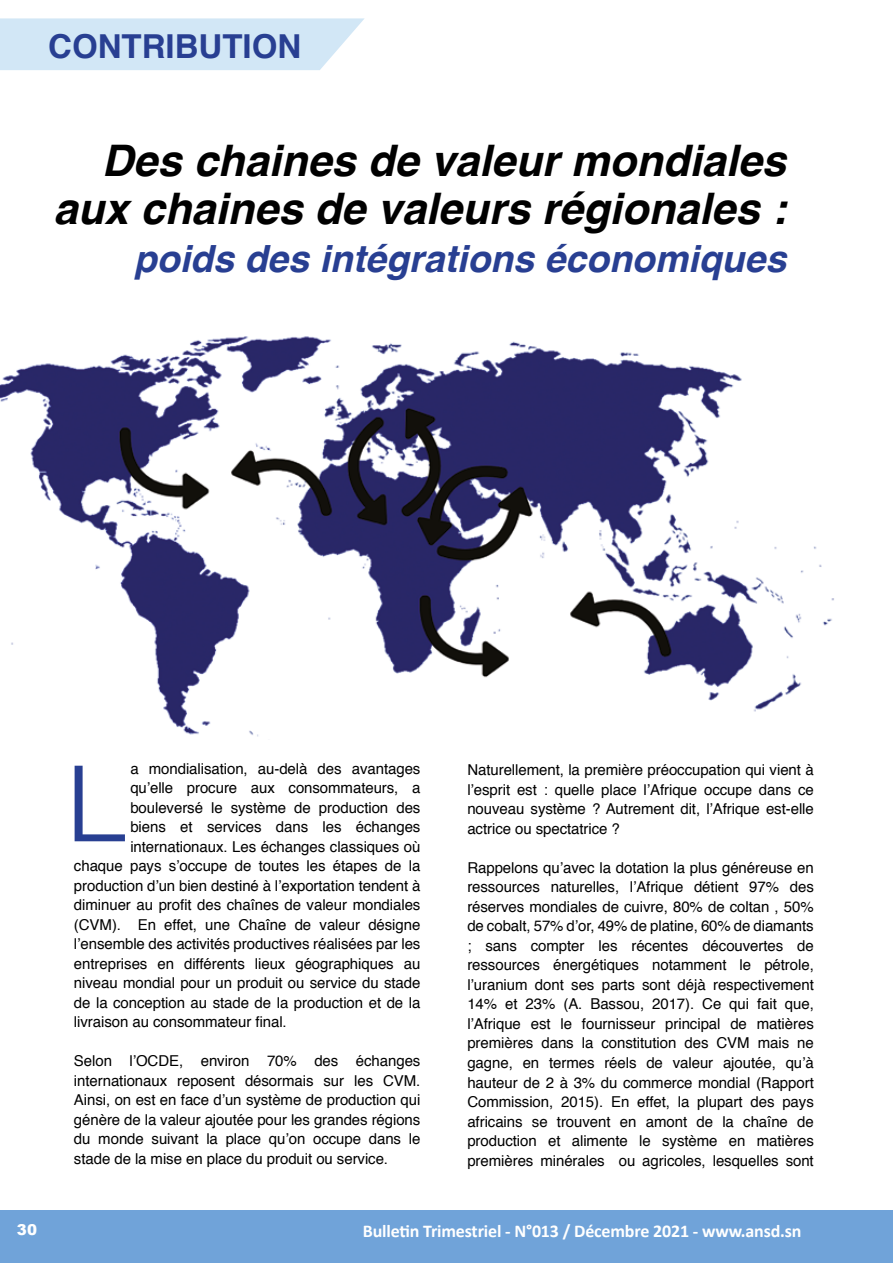
<style>
.page{position:relative;width:893px;height:1263px;background:#fff}
.page>*{position:absolute;margin:0;border:0;box-sizing:border-box;transform-origin:0 0}
.t1{font:108px "Montserrat";color:#283f92}
.t2{font:italic 700 43.5px/48px "Helvetica";color:#000;text-align:right}
.t3{font:italic 700 37.5px "Helvetica";color:#283f92}
.t4{font:700 33px "Helvetica";color:#283f92}
.t5{font:700 18px "Calibri";letter-spacing:-.01em;color:#fff}
.t6{font:15px/19.5px "Helvetica";letter-spacing:-.005em;color:#000;text-align:justify}
.t7{font:900 15px "Arial";color:#fff}
</style>
<div class="page">
<div style="left:0;top:1210px;width:893px;height:53px;background:#70a3d9"></div>
<svg style="left:0;top:18px;width:365px;height:52px;background:#d5e8f6"></svg>
<img style="left:0;top:336px;width:834px;height:401px">
<h3 class="t4" style="left:48px;top:20px;width:254px">CONTRIBUTION</h3>
<h2 class="t2" style="left:53px;top:137px;width:734px">Des chaines de valeur mondiales aux chaines de valeurs régionales :</h2>
<h3 class="t3" style="left:134px;top:228px;width:654px">poids des intégrations économiques</h3>
<p class="t6" style="left:130px;top:759px;width:292px">a mondialisation, au-delà des avantages</p>
<p class="t6" style="left:130px;top:779px;width:292px">qu’elle procure aux consommateurs, a</p>
<p class="t6" style="left:130px;top:798px;width:292px">bouleversé le système de production des</p>
<p class="t6" style="left:130px;top:818px;width:292px">biens et services dans les échanges</p>
<p class="t6" style="left:130px;top:837px;width:292px">internationaux. Les échanges classiques où</p>
<p class="t6" style="left:74px;top:857px;width:348px">chaque pays s’occupe de toutes les étapes de la</p>
<p class="t6" style="left:74px;top:876px;width:348px">production d’un bien destiné à l’exportation tendent à</p>
<p class="t6" style="left:74px;top:896px;width:348px">diminuer au profit des chaînes de valeur mondiales</p>
<p class="t6" style="left:74px;top:915px;width:348px">(CVM). En effet, une Chaîne de valeur désigne</p>
<p class="t6" style="left:74px;top:935px;width:348px">l’ensemble des activités productives réalisées par les</p>
<p class="t6" style="left:74px;top:954px;width:348px">entreprises en différents lieux géographiques au</p>
<p class="t6" style="left:74px;top:974px;width:348px">niveau mondial pour un produit ou service du stade</p>
<p class="t6" style="left:74px;top:993px;width:348px">de la conception au stade de la production et de la</p>
<p class="t6" style="left:74px;top:1013px;width:214px">livraison au consommateur final.</p>
<p class="t6" style="left:74px;top:1052px;width:348px">Selon l’OCDE, environ 70% des échanges internationaux reposent désormais sur les CVM.<br>Ainsi, on est en face d’un système de production qui génère de la valeur ajoutée pour les grandes régions du monde suivant la place qu’on occupe dans le stade de la mise en place du produit ou service.</p>
<h1 class="t1" style="left:62px;top:729px;width:65px">L</h1>
<p class="t6" style="left:467px;top:761px;width:348px">Naturellement, la première préoccupation qui vient à l’esprit est : quelle place l’Afrique occupe dans ce nouveau système ? Autrement dit, l’Afrique est-elle actrice ou spectatrice ?</p>
<p class="t6" style="left:467px;top:858px;width:348px">Rappelons qu’avec la dotation la plus généreuse en ressources naturelles, l’Afrique détient 97% des réserves mondiales de cuivre, 80% de coltan , 50% de cobalt, 57% d’or, 49% de platine, 60% de diamants ; sans compter les récentes découvertes de ressources énergétiques notamment le pétrole, l’uranium dont ses parts sont déjà respectivement 14% et 23% (A. Bassou, 2017). Ce qui fait que, l’Afrique est le fournisseur principal de matières premières dans la constitution des CVM mais ne gagne, en termes réels de valeur ajoutée, qu’à hauteur de 2 à 3% du commerce mondial (Rapport Commission, 2015). En effet, la plupart des pays africains se trouvent en amont de la chaîne de production et alimente le système en matières premières minérales ou agricoles, lesquelles sont</p>
<p class="t7" style="left:17px;top:1222px;width:22px">30</p>
<p class="t5" style="left:363px;top:1220px;width:440px">Bulletin Trimestriel - N°013 / Décembre 2021 - www.ansd.sn</p>
</div>
